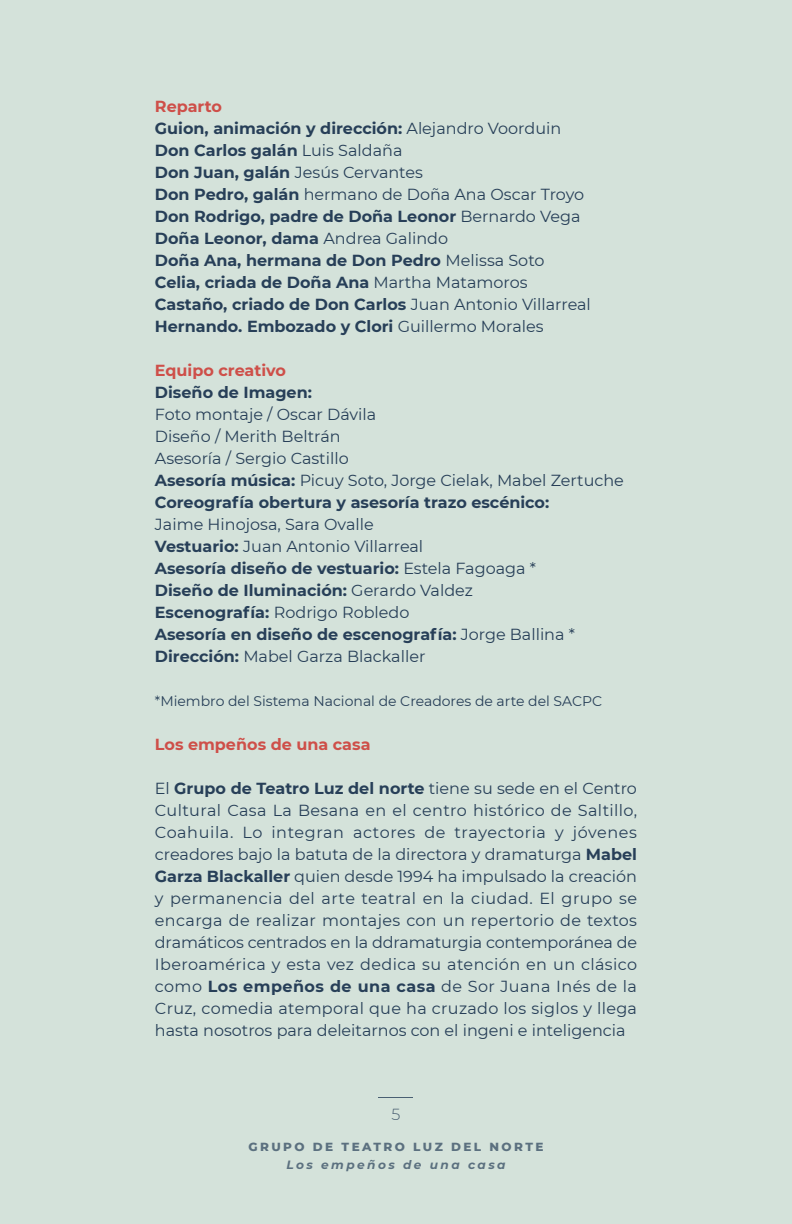
<style>
.page{position:relative;width:792px;height:1224px;background:#d4e2da}
.page>*{position:absolute;margin:0;border:0;box-sizing:border-box;transform-origin:0 0}
.t1{font:16px/22px "Montserrat";color:#273f58}
.t2{font:700 16px/22px "Montserrat";color:#273f58}
.t3{font:700 16px "Montserrat";color:#ce4f49}
.t4{font:300 16px "Montserrat";color:#273f58}
.t5{font:14px "Montserrat";color:#273f58}
.t6{font:800 12px "Montserrat";letter-spacing:.2em;color:#273f58}
.t7{font:italic 700 12px "Montserrat";letter-spacing:.2em;color:#273f58}
.s1{color:#ce4f49}
.s2{font-weight:400}
.s3{font-weight:700}
</style>
<div class="page">
<hr style="left:379px;top:1097px;width:34px;height:1px;background:#273f58">
<p class="t2" style="left:155px;top:94px;width:437px"><span class="s1">Reparto<br></span>Guion, animación y dirección: <span class="s2">Alejandro Voorduin </span>Don Carlos galán <span class="s2">Luis Saldaña<br></span>Don Juan, galán <span class="s2">Jesús Cervantes<br></span>Don Pedro, galán <span class="s2">hermano de Doña Ana Oscar Troyo </span>Don Rodrigo, padre de Doña Leonor <span class="s2">Bernardo Vega </span>Doña Leonor, dama <span class="s2">Andrea Galindo<br></span>Doña Ana, hermana de Don Pedro <span class="s2">Melissa Soto </span>Celia, criada de Doña Ana <span class="s2">Martha Matamoros </span>Castaño, criado de Don Carlos <span class="s2">Juan Antonio Villarreal </span>Hernando. Embozado y Clori <span class="s2">Guillermo Morales</span></p>
<p class="t3" style="left:155px;top:359px;width:133px">Equipo creativo</p>
<p class="t2" style="left:155px;top:380px;width:159px">Diseño de Imagen:</p>
<p class="t1" style="left:155px;top:403px;width:470px">Foto montaje / Oscar Dávila<br>Diseño / Merith Beltrán<br>Asesoría / Sergio Castillo<br><span class="s3">Asesoría música:</span> Picuy Soto, Jorge Cielak, Mabel Zertuche <span class="s3">Coreografía obertura y asesoría trazo escénico:</span></p>
<p class="t1" style="left:155px;top:513px;width:422px">Jaime Hinojosa, Sara Ovalle<br><span class="s3">Vestuario:</span> Juan Antonio Villarreal<br><span class="s3">Asesoría diseño de vestuario:</span> Estela Fagoaga * <span class="s3">Diseño de Iluminación:</span> Gerardo Valdez <span class="s3">Escenografía:</span> Rodrigo Robledo<br><span class="s3">Asesoría en diseño de escenografía:</span> Jorge Ballina * <span class="s3">Dirección:</span> Mabel Garza Blackaller</p>
<p class="t5" style="left:155px;top:691px;width:449px">*Miembro del Sistema Nacional de Creadores de arte del SACPC</p>
<p class="t3" style="left:155px;top:733px;width:217px">Los empeños de una casa</p>
<p class="t1" style="left:155px;top:777px;width:484px;text-align:justify">El <span class="s3">Grupo de Teatro Luz del norte</span> tiene su sede en el Centro Cultural Casa La Besana en el centro histórico de Saltillo, Coahuila. Lo integran actores de trayectoria y jóvenes creadores bajo la batuta de la directora y dramaturga <span class="s3">Mabel Garza Blackaller</span> quien desde 1994 ha impulsado la creación y permanencia del arte teatral en la ciudad. El grupo se encarga de realizar montajes con un repertorio de textos dramáticos centrados en la ddramaturgia contemporánea de Iberoamérica y esta vez dedica su atención en un clásico como <span class="s3">Los empeños de una casa</span> de Sor Juana Inés de la Cruz, comedia atemporal que ha cruzado los siglos y llega hasta nosotros para deleitarnos con el ingeni e inteligencia</p>
<p class="t4" style="left:392px;top:1104px;width:10px">5</p>
<p class="t6" style="left:249px;top:1138px;width:296px">GRUPO DE TEATRO LUZ DEL NORTE</p>
<p class="t7" style="left:286px;top:1156px;width:221px">Los empeños de una casa</p>
</div>
